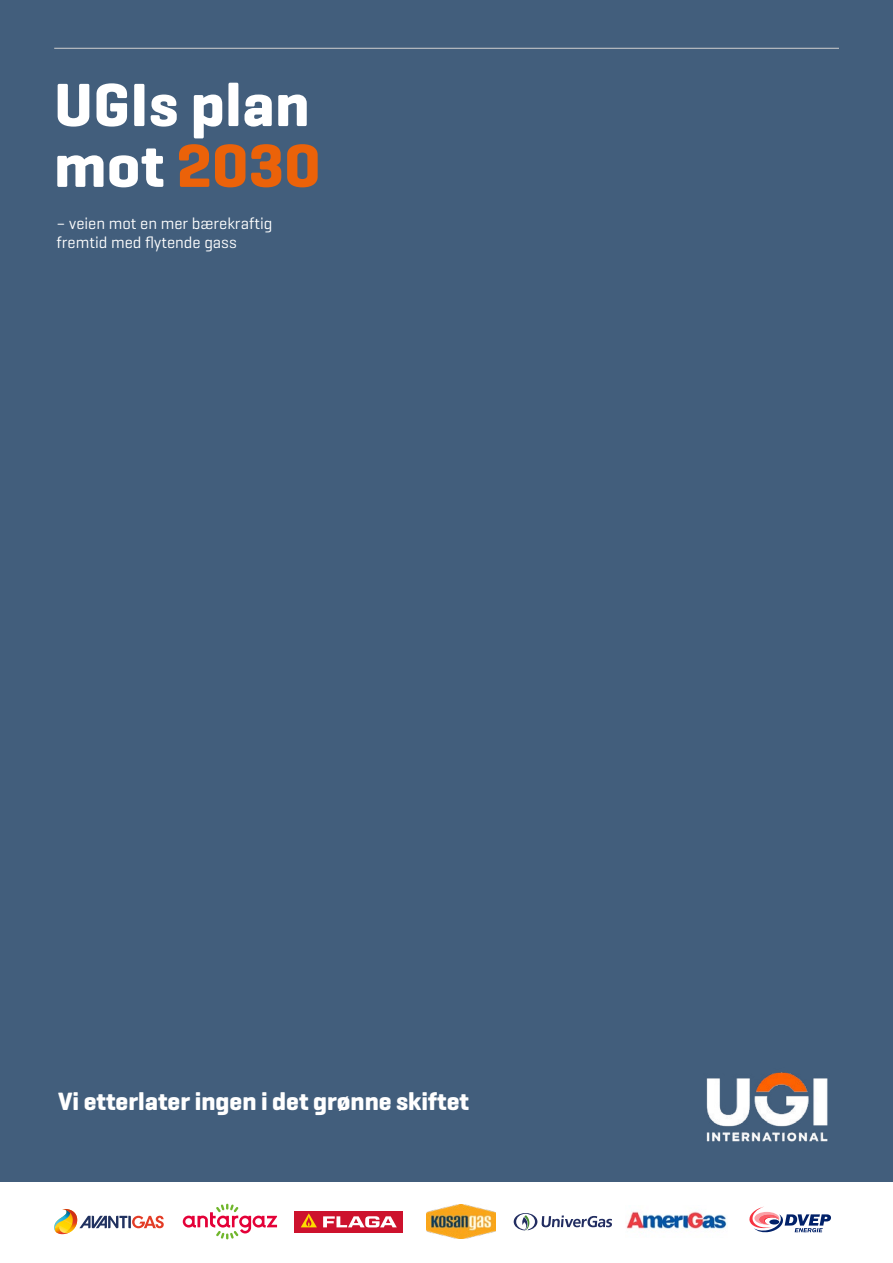
<style>
.page{position:relative;width:893px;height:1263px;background:#fff}
.page>*{position:absolute;margin:0;border:0;box-sizing:border-box;transform-origin:0 0}
.t1{font:700 62.1px/60.8px "Geogrotesque";letter-spacing:.01em;color:#fff}
.t2{font:700 25.5px "Geogrotesque";color:#fff}
.t3{font:16.5px/19.8px "Geogrotesque";color:#fff}
.s1{color:#eb6209}
</style>
<div class="page">
<div style="left:0;top:0;width:893px;height:1181px;background:#425e7c"></div>
<hr style="left:54px;top:48px;width:785px;height:1px;background:#d0d0d0">
<svg style="left:54px;top:1209px;width:110px;height:25px"></svg>
<svg style="left:749px;top:1206px;width:82px;height:27px"></svg>
<div style="left:291px;top:1207px;width:116px;height:28px;background:linear-gradient(to right,#fff,#fff)"></div>
<div style="left:294px;top:1211px;width:109px;height:21px;background:#cd122d"></div>
<svg style="left:323px;top:1216px;width:74px;height:11px"></svg>
<svg style="left:301px;top:1213px;width:16px;height:14px"></svg>
<img style="left:426px;top:1204px;width:70px;height:34px">
<svg style="left:514px;top:1213px;width:98px;height:17px"></svg>
<svg style="left:183px;top:1204px;width:94px;height:35px"></svg>
<img style="left:626px;top:1211px;width:101px;height:20px">
<img style="left:706px;top:1072px;width:122px;height:70px">
<h1 class="t1" style="left:54px;top:74px;width:267px">UGIs plan mot <span class="s1">2030</span></h1>
<p class="t3" style="left:57px;top:213px;width:217px">– veien mot en mer bærekraftig fremtid med flytende gass</p>
<h2 class="t2" style="left:58px;top:1086px;width:412px">Vi etterlater ingen i det grønne skiftet</h2>
</div>
